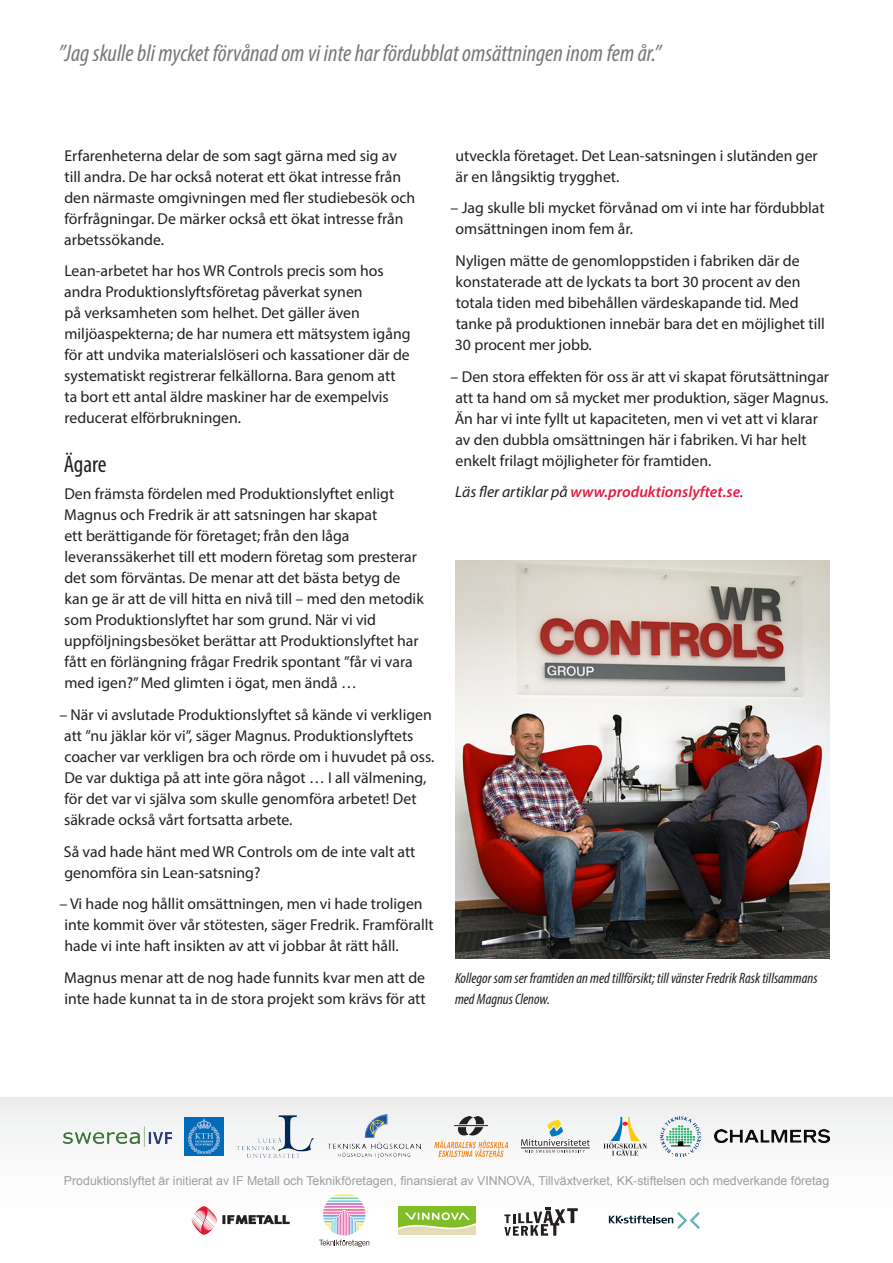
<style>
.page{position:relative;width:893px;height:1263px;background:#fff}
.page>*{position:absolute;margin:0;border:0;box-sizing:border-box;transform-origin:0 0}
.t1{font:italic condensed 24px "Myriad Pro";color:#787878}
.t2{font:condensed 24px "Myriad Pro";letter-spacing:-.005em;color:#231f20}
.t3{font:15.75px/21px "Myriad Pro";color:#231f20}
.t4{font:italic 600 15.75px "Myriad Pro";color:#e41c44}
.t5{font:italic condensed 15px/21px "Myriad Pro";color:#231f20}
.Brödtext{font:12.3px "Arial";color:#9d9fa2}
.s1{font-weight:400;color:#231f20}
</style>
<div class="page">
<div style="left:0;top:1097px;width:893px;height:166px;background:linear-gradient(to right,#f9fafa,#fafafa)"></div>
<svg style="left:603px;top:1117px;width:44px;height:39px"></svg>
<svg style="left:521px;top:1120px;width:69px;height:33px"></svg>
<img style="left:64px;top:1126px;width:107px;height:20px">
<img style="left:185px;top:1117px;width:38px;height:39px">
<img style="left:237px;top:1115px;width:77px;height:42px">
<img style="left:327px;top:1115px;width:94px;height:43px">
<img style="left:434px;top:1116px;width:73px;height:40px">
<img style="left:661px;top:1116px;width:39px;height:40px">
<img style="left:714px;top:1130px;width:115px;height:13px">
<svg style="left:504px;top:1207px;width:74px;height:29px"></svg>
<img style="left:399px;top:1206px;width:76px;height:28px">
<svg style="left:609px;top:1212px;width:91px;height:17px"></svg>
<svg style="left:192px;top:1206px;width:98px;height:29px"></svg>
<svg style="left:319px;top:1194px;width:50px;height:53px"></svg>
<img style="left:455px;top:561px;width:374px;height:398px">
<p class="t1" style="left:59px;top:38px;width:604px">”Jag skulle bli mycket förvånad om vi inte har fördubblat omsättningen inom fem år.”</p>
<p class="t3" style="left:64px;top:145px;width:352px">Erfarenheterna delar de som sagt gärna med sig av till andra. De har också noterat ett ökat intresse från den närmaste omgivningen med fler studiebesök och förfrågningar. De märker också ett ökat intresse från arbetssökande.</p>
<p class="t3" style="left:64px;top:260px;width:348px">Lean-arbetet har hos WR Controls precis som hos andra Produktionslyftsföretag påverkat synen<br>på verksamheten som helhet. Det gäller även miljöaspekterna; de har numera ett mätsystem igång för att undvika materialslöseri och kassationer där de systematiskt registrerar felkällorna. Bara genom att ta bort ett antal äldre maskiner har de exempelvis reducerat elförbrukningen.</p>
<p class="t2" style="left:64px;top:449px;width:44px">Ägare</p>
<p class="t3" style="left:64px;top:483px;width:361px">Den främsta fördelen med Produktionslyftet enligt Magnus och Fredrik är att satsningen har skapat<br>ett berättigande för företaget; från den låga leveranssäkerhet till ett modern företag som presterar det som förväntas. De menar att det bästa betyg de kan ge är att de vill hitta en nivå till – med den metodik som Produktionslyftet har som grund. När vi vid uppföljningsbesöket berättar att Produktionslyftet har fått en förlängning frågar Fredrik spontant ”får vi vara med igen?” Med glimten i ögat, men ändå …</p>
<p class="t3" style="left:64px;top:704px;width:372px;text-indent:-5px">– När vi avslutade Produktionslyftet så kände vi verkligen att ”nu jäklar kör vi”, säger Magnus. Produktionslyftets coacher var verkligen bra och rörde om i huvudet på oss.<br>De var duktiga på att inte göra något … I all välmening, för det var vi själva som skulle genomföra arbetet! Det säkrade också vårt fortsatta arbete.</p>
<p class="t3" style="left:64px;top:841px;width:353px">Så vad hade hänt med WR Controls om de inte valt att genomföra sin Lean-satsning?</p>
<p class="t3" style="left:64px;top:893px;width:371px;text-indent:-5px">– Vi hade nog hållit omsättningen, men vi hade troligen inte kommit över vår stötesten, säger Fredrik. Framförallt hade vi inte haft insikten av att vi jobbar åt rätt håll.</p>
<p class="t3" style="left:64px;top:967px;width:363px">Magnus menar att de nog hade funnits kvar men att de inte hade kunnat ta in de stora projekt som krävs för att</p>
<p class="t3" style="left:455px;top:145px;width:364px">utveckla företaget. Det Lean-satsningen i slutänden ger är en långsiktig trygghet.</p>
<p class="t3" style="left:456px;top:197px;width:371px;text-indent:-5px">– Jag skulle bli mycket förvånad om vi inte har fördubblat omsättningen inom fem år.</p>
<p class="t3" style="left:455px;top:250px;width:371px">Nyligen mätte de genomloppstiden i fabriken där de konstaterade att de lyckats ta bort 30 procent av den totala tiden med bibehållen värdeskapande tid. Med tanke på produktionen innebär bara det en möjlighet till 30 procent mer jobb.</p>
<p class="t3" style="left:451px;top:365px;width:380px">– Den stora effekten för oss är att vi skapat förutsättningar att ta hand om så mycket mer produktion, säger Magnus.<br>Än har vi inte fyllt ut kapaciteten, men vi vet att vi klarar av den dubbla omsättningen här i fabriken. Vi har helt enkelt frilagt möjligheter för framtiden.</p>
<p class="t4" style="left:455px;top:482px;width:290px"><span class="s1">Läs fler artiklar på</span> www.produktionslyftet.se<span class="s1">.</span></p>
<p class="t5" style="left:455px;top:967px;width:364px">Kollegor som ser framtiden an med tillförsikt; till vänster Fredrik Rask tillsammans med Magnus Clenow.</p>
<p class="Brödtext" style="left:64px;top:1172px;width:767px">Produktionslyftet är initierat av IF Metall och Teknikföretagen, finansierat av VINNOVA, Tillväxtverket, KK-stiftelsen och medverkande företag</p>
</div>
